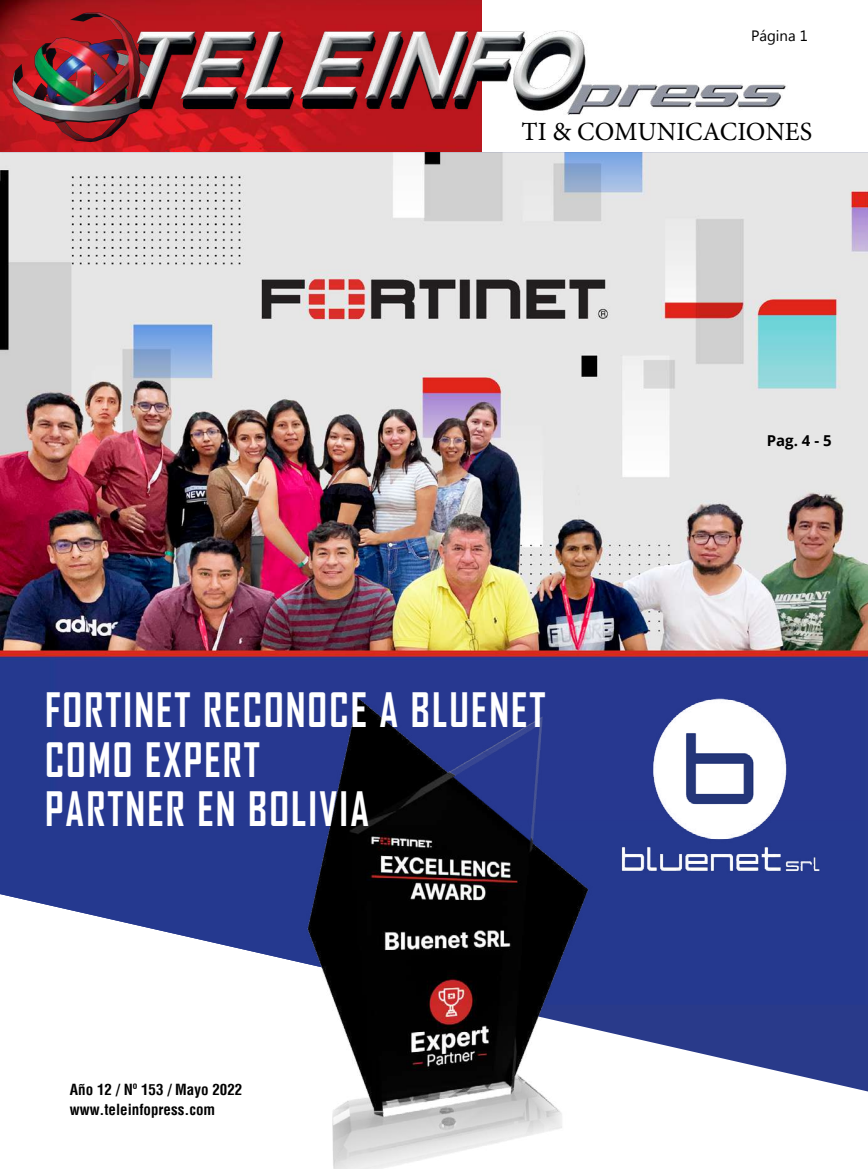
<style>
.page{position:relative;width:868px;height:1169px;background:#fff}
.page>*{position:absolute;margin:0;border:0;box-sizing:border-box;transform-origin:0 0}
.t1{font:700 45.38px/49.5px "Agency FB";letter-spacing:.05em;color:#fff;scale:.91 1}
.t2{font:26.25px "Minion Pro";color:#000}
.t3{font:700 condensed 15px "Helvetica";color:#000}
.t4{font:15px "Myanmar Text";color:#000}
.t5{font:700 15px "Open Sans";color:#000}
</style>
<div class="page">
<div style="left:0;top:0;width:171px;height:159px;background:#003a64;opacity:.15"></div>
<img style="left:123px;top:7px;width:663px;height:145px">
<svg style="left:631px;top:1005px;width:237px;height:86px;fill:#293a8a"></svg>
<img style="left:0;top:152px;width:868px;height:853px">
<img style="left:631px;top:664px;width:202px;height:225px">
<img style="left:237px;top:610px;width:394px;height:559px">
<p class="t4" style="left:751px;top:27px;width:58px">Página 1</p>
<p class="t2" style="left:521px;top:114px;width:292px">TI &amp; COMUNICACIONES</p>
<p class="t1" style="left:45px;top:684px;width:551px">FORTINET RECONOCE A BLUENET<br>COMO EXPERT<br>PARTNER EN BOLIVIA</p>
<p class="t3" style="left:70px;top:1080px;width:174px">Año 12 / Nº 153 / Mayo 2022</p>
<p class="t3" style="left:70px;top:1100px;width:147px">www.teleinfopress.com</p>
<p class="t5" style="left:766px;top:430px;width:66px">Pag. 4 - 5</p>
</div>
